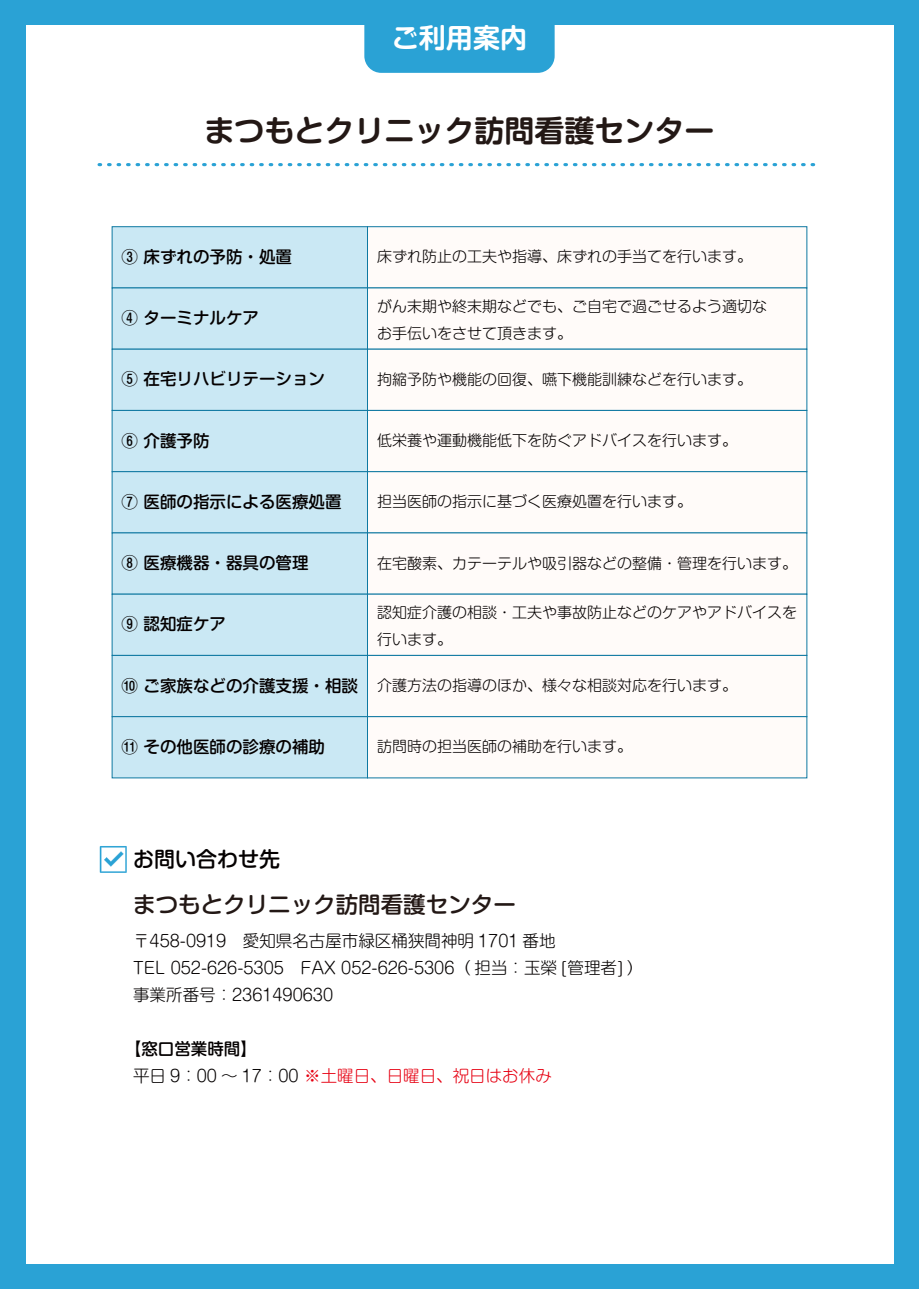
<style>
.page{position:relative;width:919px;height:1289px;background:#fff}
.page>*{position:absolute;margin:0;border:0;box-sizing:border-box;transform-origin:0 0}
.t1{font:700 30px "Shin M Go Pro De";color:#231815}
.t2{font:700 27px "Shin M Go Pro De";color:#fff}
.t3{font:500 22.5px "Shin M Go Pro";color:#231815}
.t4{font:500 21px "Shin M Go Pro";color:#040000}
.t5{font:300 16.5px/27px "Shin M Go Pro";color:#040000}
.t6{font:500 16.5px "Shin M Go Pro";color:#040000}
.t7{font:300 16.5px/27px "Shin M Go Pro";color:#e60012}
.t8{font:300 15px/27px "Shin M Go Pro";color:#040000}
.s1{font-weight:500;font-size:16.5px}
.s2{font-weight:500;color:#040000}
.s3{color:#040000}
</style>
<div class="page">
<div style="left:0;top:0;width:918px;height:1288px;background:#2aa2d5"></div>
<div style="left:26px;top:25px;width:867px;height:1238px;background:#fff"></div>
<div style="left:364px;top:25px;width:190px;height:48px;background:#2aa2d5"></div>
<svg style="left:99px;top:163px;width:717px;height:3px"></svg>
<svg style="left:100px;top:846px;width:27px;height:26px"></svg>
<div style="left:112px;top:226px;width:256px;height:62px;background:#cae8f4;border:1px solid #0e78a1"></div>
<div style="left:367px;top:226px;width:440px;height:62px;background:#fffbf9;border:1px solid #0e78a1"></div>
<div style="left:112px;top:287px;width:256px;height:62px;background:#cae8f4;border:1px solid #0e78a1"></div>
<div style="left:367px;top:287px;width:440px;height:62px;background:#fffbf9;border:1px solid #0e78a1"></div>
<div style="left:112px;top:349px;width:256px;height:62px;background:#cae8f4;border:1px solid #0e78a1"></div>
<div style="left:367px;top:349px;width:440px;height:62px;background:#fffbf9"></div>
<div style="left:112px;top:410px;width:256px;height:62px;background:#cae8f4;border:1px solid #0e78a1"></div>
<div style="left:367px;top:410px;width:440px;height:62px;background:#fffbf9;border:1px solid #0e78a1"></div>
<div style="left:112px;top:471px;width:256px;height:62px;background:#cae8f4;border:1px solid #0e78a1"></div>
<div style="left:367px;top:471px;width:440px;height:62px;background:#fffbf9;border:1px solid #0e78a1"></div>
<div style="left:112px;top:532px;width:256px;height:62px;background:#cae8f4;border:1px solid #0e78a1"></div>
<div style="left:367px;top:532px;width:440px;height:62px;background:#fffbf9;border:1px solid #0e78a1"></div>
<div style="left:112px;top:593px;width:256px;height:62px;background:#cae8f4;border:1px solid #0e78a1"></div>
<div style="left:367px;top:593px;width:440px;height:62px;background:#fffbf9"></div>
<div style="left:112px;top:655px;width:256px;height:62px;background:#cae8f4;border:1px solid #0e78a1"></div>
<div style="left:367px;top:655px;width:440px;height:62px;background:#fffbf9;border:1px solid #0e78a1"></div>
<div style="left:112px;top:716px;width:256px;height:62px;background:#cae8f4;border:1px solid #0e78a1"></div>
<div style="left:367px;top:716px;width:440px;height:62px;background:#fffbf9;border:1px solid #0e78a1"></div>
<h2 class="t2" style="left:392px;top:15px;width:136px">ご利用案内</h2>
<h1 class="t1" style="left:204px;top:107px;width:511px">まつもとクリニック訪問看護センター</h1>
<p class="t6" style="left:121px;top:243px;width:172px">③ 床ずれの予防・処置</p>
<p class="t8" style="left:377px;top:241px;width:376px">床ずれ防止の工夫や指導、床ずれの手当てを行います。</p>
<p class="t6" style="left:121px;top:304px;width:139px">④ ターミナルケア</p>
<p class="t8" style="left:377px;top:291px;width:391px">がん末期や終末期などでも、ご自宅で過ごせるよう適切なお手伝いをさせて頂きます。</p>
<p class="t6" style="left:121px;top:366px;width:205px">⑤ 在宅リハビリテーション</p>
<p class="t8" style="left:377px;top:364px;width:376px">拘縮予防や機能の回復、嚥下機能訓練などを行います。</p>
<p class="t6" style="left:121px;top:427px;width:89px">⑥ 介護予防</p>
<p class="t8" style="left:377px;top:425px;width:361px">低栄養や運動機能低下を防ぐアドバイスを行います。</p>
<p class="t6" style="left:121px;top:488px;width:221px">⑦ 医師の指示による医療処置</p>
<p class="t8" style="left:377px;top:486px;width:316px">担当医師の指示に基づく医療処置を行います。</p>
<p class="t6" style="left:121px;top:549px;width:188px">⑧ 医療機器・器具の管理</p>
<p class="t8" style="left:377px;top:547px;width:421px">在宅酸素、カテーテルや吸引器などの整備・管理を行います。</p>
<p class="t6" style="left:121px;top:611px;width:106px">⑨ 認知症ケア</p>
<p class="t8" style="left:377px;top:597px;width:421px">認知症介護の相談・工夫や事故防止などのケアやアドバイスを行います。</p>
<p class="t8" style="left:121px;top:670px;width:617px"><span class="s1">⑩ ご家族などの介護支援・相談</span> 介護方法の指導のほか、様々な相談対応を行います。</p>
<p class="t6" style="left:121px;top:733px;width:205px">⑪ その他医師の診療の補助</p>
<p class="t8" style="left:377px;top:731px;width:256px">訪問時の担当医師の補助を行います。</p>
<h3 class="t4" style="left:133px;top:842px;width:148px">お問い合わせ先</h3>
<h3 class="t3" style="left:133px;top:886px;width:384px">まつもとクリニック訪問看護センター</h3>
<p class="t5" style="left:133px;top:925px;width:511px">〒458-0919　愛知県名古屋市緑区桶狭間神明 1701 番地<br>TEL 052-626-5305　FAX 052-626-5306（担当：玉榮 [管理者] ）事業所番号：2361490630</p>
<p class="t7" style="left:133px;top:1033px;width:420px;text-indent:-8px"><span class="s2">【窓口営業時間】<br></span><span class="s3">平日 9：00 ～ 17：00</span> ※土曜日、日曜日、祝日はお休み</p>
</div>
